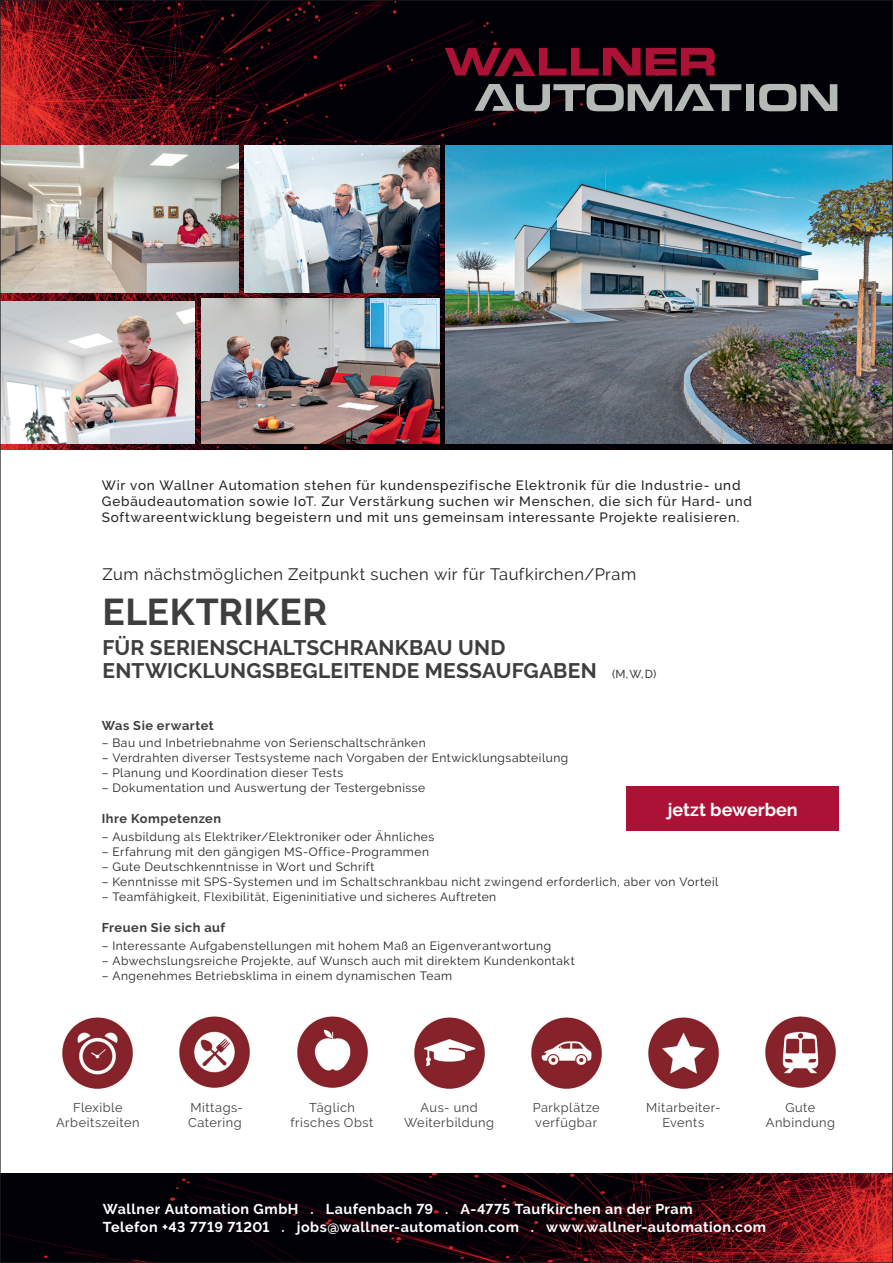
<style>
.page{position:relative;width:893px;height:1263px;background:#fff}
.page>*{position:absolute;margin:0;border:0;box-sizing:border-box;transform-origin:0 0}
.t1{font:700 37.2px "Raleway";letter-spacing:.01em;color:#3e3e3f}
.t2{font:700 21px/22.5px "Raleway";letter-spacing:.01em;color:#3e3e3f}
.t3{font:700 18px "Raleway";color:#fff}
.t4{font:18px "Minion Pro";color:#231f20}
.t5{font:16.5px "Raleway";letter-spacing:.03em;color:#231f20}
.t6{font:700 14.25px/18.5px "Raleway";letter-spacing:.035em;color:#fff}
.t7{font:500 13.5px/16.2px "Raleway";letter-spacing:.06em;color:#231f20}
.t8{font:12.75px/15.3px "Raleway";letter-spacing:.04em;color:#3e3e3f;text-align:center}
.t9{font:700 12.75px "Raleway";letter-spacing:.04em;color:#3e3e3f}
.t10{font:12px "Raleway";letter-spacing:.045em;color:#231f20}
.s1{font-weight:500;font-size:11.55px}
</style>
<div class="page">
<img style="left:2px;top:2px;width:889px;height:448px">
<svg style="left:445px;top:48px;width:270px;height:28px;background:#5d0920"></svg>
<div style="left:746px;top:84px;width:8px;height:27px;background:#b6bab7"></div>
<svg style="left:759px;top:84px;width:78px;height:27px;background:#6d6f70"></svg>
<svg style="left:474px;top:84px;width:267px;height:27px;background:#5a5b5d"></svg>
<img style="left:446px;top:146px;width:445px;height:297px">
<img style="left:2px;top:146px;width:236px;height:146px">
<img style="left:244px;top:146px;width:195px;height:146px">
<img style="left:2px;top:301px;width:193px;height:142px">
<img style="left:201px;top:299px;width:238px;height:144px">
<img style="left:2px;top:1174px;width:889px;height:87px">
<div style="left:627px;top:786px;width:212px;height:45px;background:#ab1236"></div>
<img style="left:55px;top:1010px;width:85px;height:85px;border-radius:43px">
<img style="left:407px;top:1010px;width:85px;height:85px;border-radius:43px">
<img style="left:290px;top:1010px;width:85px;height:85px;border-radius:43px">
<img style="left:524px;top:1010px;width:85px;height:85px;border-radius:43px">
<img style="left:641px;top:1010px;width:85px;height:85px;border-radius:43px">
<img style="left:758px;top:1010px;width:85px;height:85px;border-radius:43px">
<img style="left:172px;top:1010px;width:85px;height:85px;border-radius:43px">
<h3 class="t4" style="left:0;top:-4px;width:36px">WW</h3>
<p class="t7" style="left:102px;top:477px;width:652px">Wir von Wallner Automation stehen für kundenspezifische Elektronik für die Industrie- und<br>Gebäudeautomation sowie IoT. Zur Verstärkung suchen wir Menschen, die sich für Hard- und<br>Softwareentwicklung begeistern und mit uns gemeinsam interessante Projekte realisieren.</p>
<h3 class="t5" style="left:102px;top:565px;width:535px">Zum nächstmöglichen Zeitpunkt suchen wir für Taufkirchen/Pram</h3>
<h1 class="t1" style="left:102px;top:591px;width:226px">ELEKTRIKER</h1>
<h2 class="t2" style="left:102px;top:637px;width:555px">FÜR SERIENSCHALTSCHRANKBAU UND<br>ENTWICKLUNGSBEGLEITENDE MESSAUFGABEN <span class="s1">(M,W,D)</span></h2>
<p class="t9" style="left:102px;top:718px;width:114px">Was Sie erwartet</p>
<p class="t10" style="left:102px;top:736px;width:326px">– Bau und Inbetriebnahme von Serienschaltschränken</p>
<p class="t10" style="left:102px;top:751px;width:468px">– Verdrahten diverser Testsysteme nach Vorgaben der Entwicklungsabteilung</p>
<p class="t10" style="left:102px;top:766px;width:243px">– Planung und Koordination dieser Tests</p>
<p class="t10" style="left:102px;top:781px;width:325px">– Dokumentation und Auswertung der Testergebnisse</p>
<p class="t9" style="left:102px;top:812px;width:121px">Ihre Kompetenzen</p>
<p class="t10" style="left:102px;top:830px;width:334px">– Ausbildung als Elektriker/Elektroniker oder Ähnliches</p>
<p class="t10" style="left:102px;top:845px;width:329px">– Erfahrung mit den gängigen MS-Office-Programmen</p>
<p class="t10" style="left:102px;top:860px;width:274px">– Gute Deutschkenntnisse in Wort und Schrift</p>
<p class="t10" style="left:102px;top:875px;width:618px">– Kenntnisse mit SPS-Systemen und im Schaltschrankbau nicht zwingend erforderlich, aber von Vorteil</p>
<p class="t10" style="left:102px;top:890px;width:396px">– Teamfähigkeit, Flexibilität, Eigeninitiative und sicheres Auftreten</p>
<p class="t9" style="left:102px;top:920px;width:125px">Freuen Sie sich auf</p>
<p class="t10" style="left:102px;top:938px;width:451px">– Interessante Aufgabenstellungen mit hohem Maß an Eigenverantwortung</p>
<p class="t10" style="left:102px;top:953px;width:474px">– Abwechslungsreiche Projekte, auf Wunsch auch mit direktem Kundenkontakt</p>
<p class="t10" style="left:102px;top:968px;width:352px">– Angenehmes Betriebsklima in einem dynamischen Team</p>
<h3 class="t3" style="left:668px;top:799px;width:131px">jetzt bewerben</h3>
<p class="t8" style="left:56px;top:1099px;width:85px">Flexible<br>Arbeitszeiten</p>
<p class="t8" style="left:291px;top:1099px;width:85px">Täglich frisches Obst</p>
<p class="t8" style="left:404px;top:1099px;width:92px">Aus- und<br>Weiterbildung</p>
<p class="t8" style="left:533px;top:1099px;width:69px;text-align:left">Parkplätze verfügbar</p>
<p class="t8" style="left:646px;top:1099px;width:76px">Mitarbeiter-<br>Events</p>
<p class="t8" style="left:766px;top:1099px;width:71px">Gute<br>Anbindung</p>
<p class="t8" style="left:188px;top:1099px;width:56px;text-align:left">Mittags-<br>Catering</p>
<p class="t6" style="left:103px;top:1199px;width:665px">Wallner Automation GmbH . Laufenbach 79 . A-4775 Taufkirchen an der Pram<br>Telefon +43 7719 71201 . jobs@wallner-automation.com . www.wallner-automation.com</p>
</div>
